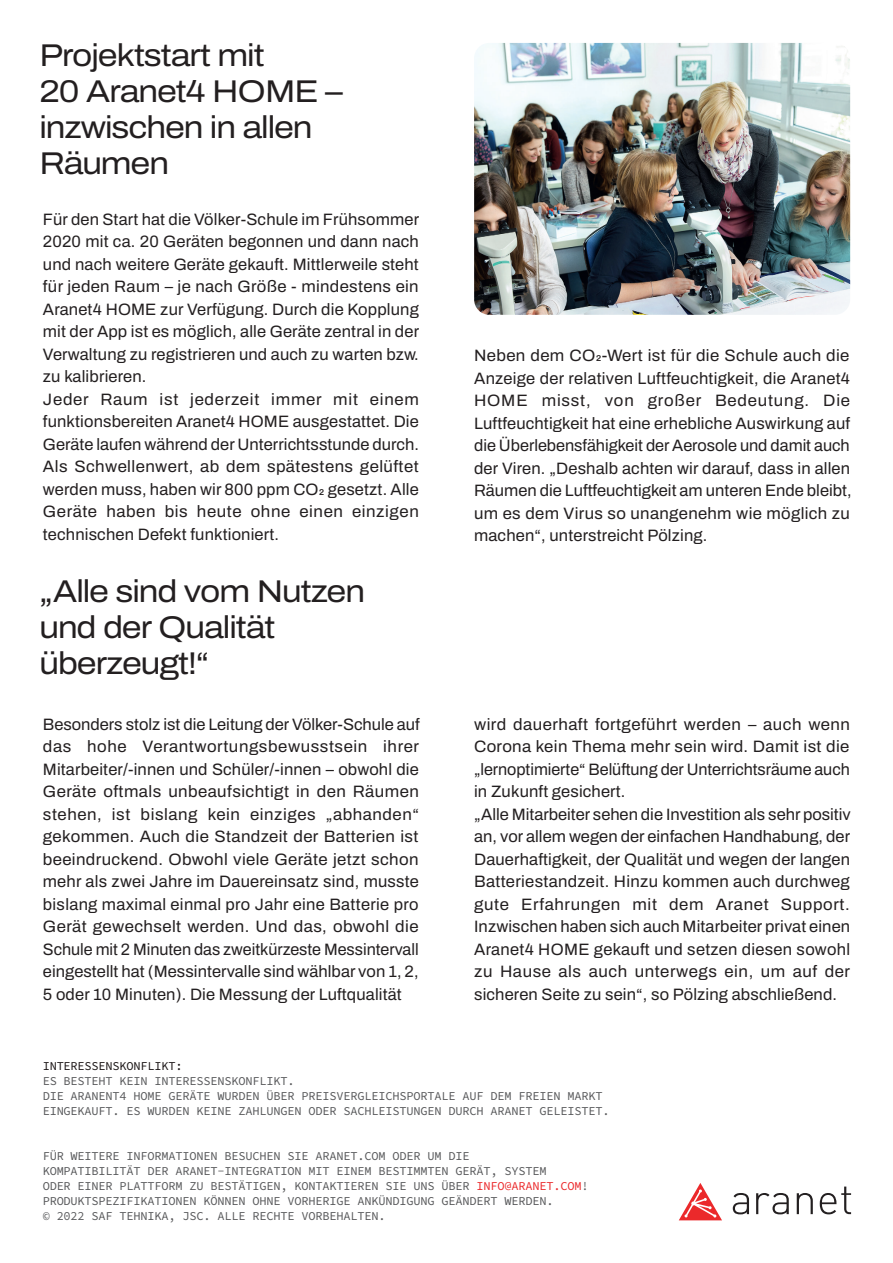
<style>
.page{position:relative;width:893px;height:1263px;background:#fff}
.page>*{position:absolute;margin:0;border:0;box-sizing:border-box;transform-origin:0 0}
.t1{font:31.5px/35.8px "Archivo Semi Expanded";letter-spacing:-.035em;color:#231f20}
.t2{font:16.5px/22.5px "Archivo";letter-spacing:.01em;color:#231f20}
.t3{font:200 12px/15px "Source Code Roman";letter-spacing:-.015em;color:#57585a}
.t4{font:200 12px "Source Code Roman";letter-spacing:-.015em;color:#1a1415}
.s1{color:#eb292b}
</style>
<div class="page">
<svg style="left:733px;top:1193px;width:16px;height:21px"></svg>
<svg style="left:756px;top:1193px;width:33px;height:21px"></svg>
<svg style="left:797px;top:1193px;width:16px;height:21px"></svg>
<svg style="left:820px;top:1186px;width:31px;height:28px"></svg>
<svg style="left:679px;top:1183px;width:43px;height:37px"></svg>
<img style="left:474px;top:43px;width:376px;height:272px">
<h1 class="t1" style="left:39px;top:37px;width:305px">Projektstart mit<br>20 Aranet4 HOME – inzwischen in allen<br>Räumen</h1>
<p class="t2" style="left:43px;top:208px;width:378px">Für den Start hat die Völker-Schule im Frühsommer 2020 mit ca. 20 Geräten begonnen und dann nach und nach weitere Geräte gekauft. Mittlerweile steht für jeden Raum – je nach Größe - mindestens ein Aranet4 HOME zur Verfügung. Durch die Kopplung mit der App ist es möglich, alle Geräte zentral in der Verwaltung zu registrieren und auch zu warten bzw. zu kalibrieren.<br>Jeder Raum ist jederzeit immer mit einem funktionsbereiten Aranet4 HOME ausgestattet. Die Geräte laufen während der Unterrichtsstunde durch.<br>Als Schwellenwert, ab dem spätestens gelüftet werden muss, haben wir 800 ppm CO2 gesetzt. Alle Geräte haben bis heute ohne einen einzigen technischen Defekt funktioniert.</p>
<h1 class="t1" style="left:39px;top:573px;width:327px">„Alle sind vom Nutzen und der Qualität überzeugt!“</h1>
<p class="t2" style="left:43px;top:713px;width:378px;text-align:justify">Besonders stolz ist die Leitung der Völker-Schule auf das hohe Verantwortungsbewusstsein ihrer Mitarbeiter/-innen und Schüler/-innen – obwohl die Geräte oftmals unbeaufsichtigt in den Räumen stehen, ist bislang kein einziges „abhanden“ gekommen. Auch die Standzeit der Batterien ist beeindruckend. Obwohl viele Geräte jetzt schon mehr als zwei Jahre im Dauereinsatz sind, musste bislang maximal einmal pro Jahr eine Batterie pro Gerät gewechselt werden. Und das, obwohl die Schule mit 2 Minuten das zweitkürzeste Messintervall eingestellt hat (Messintervalle sind wählbar von 1, 2, 5 oder 10 Minuten). Die Messung der Luftqualität</p>
<p class="t2" style="left:474px;top:344px;width:379px">Neben dem CO2-Wert ist für die Schule auch die Anzeige der relativen Luftfeuchtigkeit, die Aranet4<br>HOME misst, von großer Bedeutung. Die Luftfeuchtigkeit hat eine erhebliche Auswirkung auf die Überlebensfähigkeit der Aerosole und damit auch der Viren. „Deshalb achten wir darauf, dass in allen Räumen die Luftfeuchtigkeit am unteren Ende bleibt, um es dem Virus so unangenehm wie möglich zu machen“, unterstreicht Pölzing.</p>
<p class="t2" style="left:474px;top:713px;width:378px">wird dauerhaft fortgeführt werden – auch wenn Corona kein Thema mehr sein wird. Damit ist die „lernoptimierte“ Belüftung der Unterrichtsräume auch in Zukunft gesichert.<br>„Alle Mitarbeiter sehen die Investition als sehr positiv an, vor allem wegen der einfachen Handhabung, der Dauerhaftigkeit, der Qualität und wegen der langen Batteriestandzeit. Hinzu kommen auch durchweg gute Erfahrungen mit dem Aranet Support.<br>Inzwischen haben sich auch Mitarbeiter privat einen Aranet4 HOME gekauft und setzen diesen sowohl zu Hause als auch unterwegs ein, um auf der sicheren Seite zu sein“, so Pölzing abschließend.</p>
<p class="t4" style="left:43px;top:1057px;width:142px">INTERESSENSKONFLIKT:</p>
<p class="t3" style="left:43px;top:1074px;width:568px">ES BESTEHT KEIN INTERESSENSKONFLIKT.<br>DIE ARANENT4 HOME GERÄTE WURDEN ÜBER PREISVERGLEICHSPORTALE AUF DEM FREIEN MARKT<br>EINGEKAUFT. ES WURDEN KEINE ZAHLUNGEN ODER SACHLEISTUNGEN DURCH ARANET GELEISTET.</p>
<p class="t3" style="left:43px;top:1149px;width:547px">FÜR WEITERE INFORMATIONEN BESUCHEN SIE ARANET.COM ODER UM DIE<br>KOMPATIBILITÄT DER ARANET-INTEGRATION MIT EINEM BESTIMMTEN GERÄT, SYSTEM<br>ODER EINER PLATTFORM ZU BESTÄTIGEN, KONTAKTIEREN SIE UNS ÜBER <span class="s1">INFO@ARANET.COM</span>!<br>PRODUKTSPEZIFIKATIONEN KÖNNEN OHNE VORHERIGE ANKÜNDIGUNG GEÄNDERT WERDEN.<br>© 2022 SAF TEHNIKA, JSC. ALLE RECHTE VORBEHALTEN.</p>
</div>
